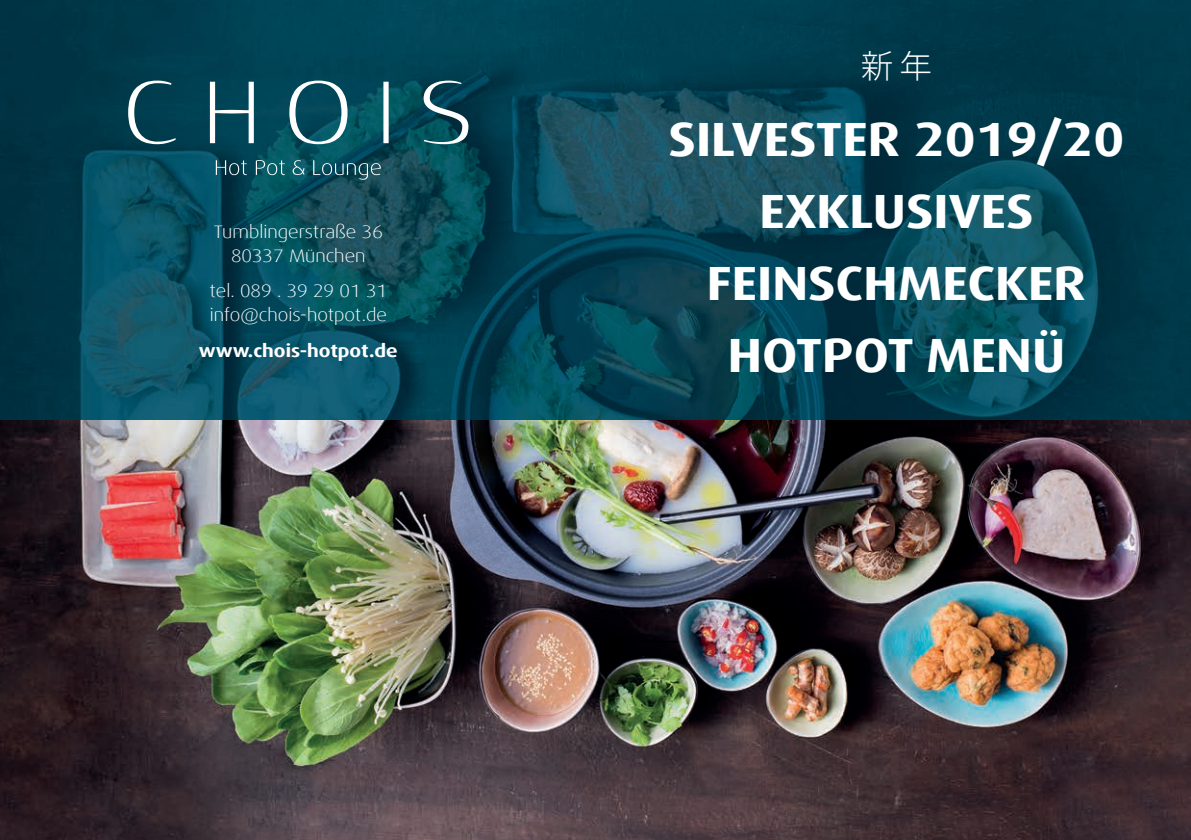
<style>
.page{position:relative;width:1191px;height:840px;background:#fff}
.page>*{position:absolute;margin:0;border:0;box-sizing:border-box;transform-origin:0 0}
.t1{font:700 expanded 48px/72px "Dax Offc";color:#fff;text-align:center}
.t2{font:300 32px "Koz Go Pr 6 N";color:#fff}
.t3{font:300 expanded 18px/24px "Dax Offc";color:#fff;text-align:center}
.t4{font:700 expanded 18px "Dax Offc";color:#fff}
</style>
<div class="page">
<img style="left:0;top:0;width:1191px;height:839px">
<svg style="left:128px;top:81px;width:340px;height:63px;background:#25616f"></svg>
<svg style="left:216px;top:160px;width:165px;height:20px;background:#24616e"></svg>
<p class="t3" style="left:214px;top:219px;width:171px">Tumblingerstraße 36<br>80337 München</p>
<p class="t3" style="left:210px;top:279px;width:179px;text-align:left">tel. 089 . 39 29 01 31 info@chois-hotpot.de</p>
<p class="t4" style="left:199px;top:338px;width:200px">www.chois-hotpot.de</p>
<h2 class="t2" style="left:861px;top:48px;width:72px">新年</h2>
<h1 class="t1" style="left:668px;top:104px;width:457px">SILVESTER 2019/20<br>EXKLUSIVES<br>FEINSCHMECKER<br>HOTPOT MENÜ</h1>
</div>
